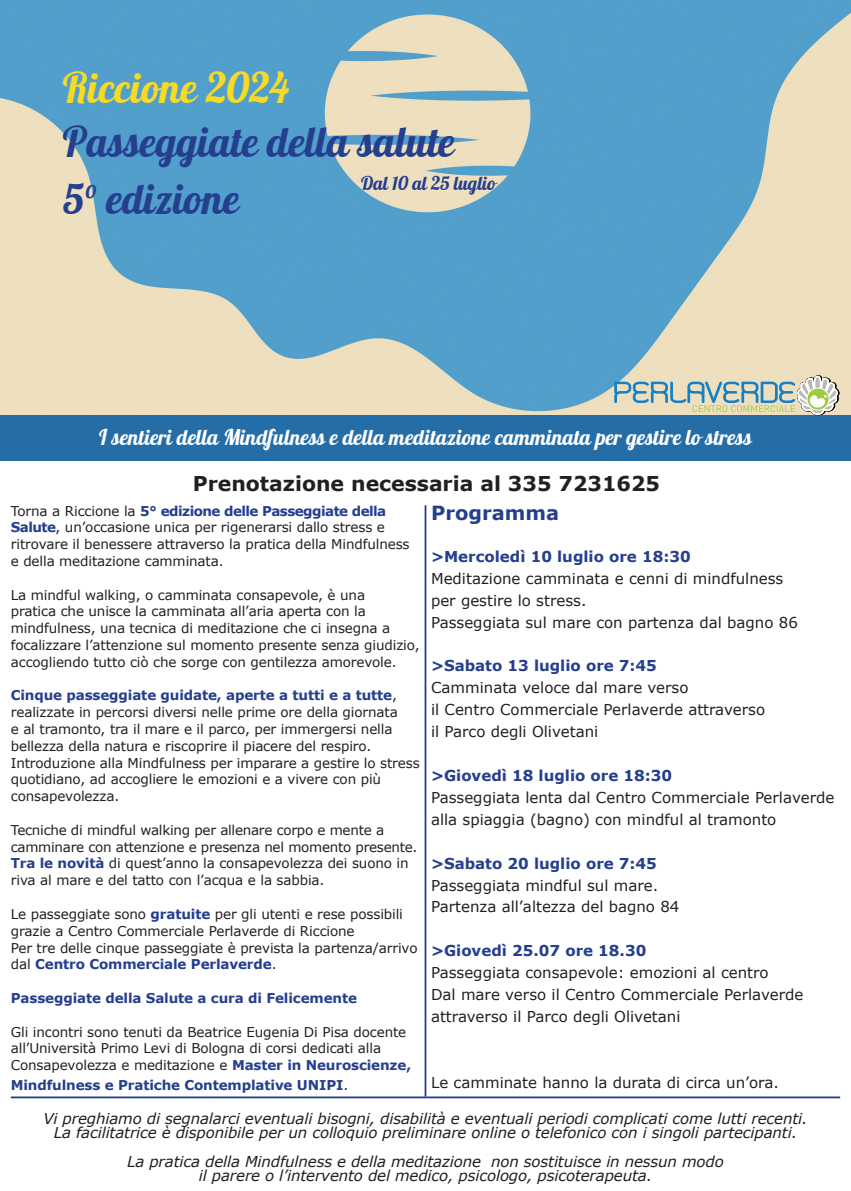
<style>
.page{position:relative;width:851px;height:1191px;background:#fff}
.page>*{position:absolute;margin:0;border:0;box-sizing:border-box;transform-origin:0 0}
.t1{font:41.49px/56.6px "Pattaya";color:#253f8e}
.t2{font:41.49px "Pattaya";color:#f9da23}
.t3{font:21.3px "Pattaya";color:#fff}
.t4{font:700 20.4px "Verdana";color:#231f20}
.t5{font:700 19.5px "Verdana";color:#253f8e}
.t6{font:18.6px "Pattaya";color:#253f8e}
.t7{font:15px/21.9px "Verdana";color:#231f20}
.t8{font:italic 15px/14.1px "Verdana";letter-spacing:-.01em;color:#231f20;text-align:center}
.t9{font:700 15px "Verdana";color:#253f8e}
.t10{font:13.5px/16.8px "Verdana";letter-spacing:-.01em;color:#231f20}
.t11{font:700 13.5px "Verdana";letter-spacing:-.01em;color:#253f8e}
.s1{font-weight:700;color:#253f8e}
.s2{font-weight:400;color:#231f20}
</style>
<div class="page">
<img style="left:0;top:0;width:850px;height:415px">
<div style="left:0;top:415px;width:850px;height:46px;background:#256da7"></div>
<svg style="left:614px;top:375px;width:225px;height:40px;background:#c3ccbb"></svg>
<hr style="left:424px;top:505px;width:2px;height:591px;background:#253f8e">
<hr style="left:11px;top:1096px;width:829px;height:2px;background:#253f8e">
<h1 class="t2" style="left:63px;top:61px;width:227px">Riccione 2024</h1>
<h1 class="t1" style="left:63px;top:116px;width:393px">Passeggiate della salute<br>5° edizione</h1>
<h3 class="t6" style="left:361px;top:171px;width:136px">Dal 10 al 25 luglio</h3>
<h2 class="t3" style="left:99px;top:424px;width:654px">I sentieri della Mindfulness e della meditazione camminata per gestire lo stress</h2>
<h3 class="t4" style="left:193px;top:470px;width:469px">Prenotazione necessaria al 335 7231625</h3>
<p class="t10" style="left:11px;top:502px;width:400px">Torna a Riccione la <span class="s1">5° edizione delle Passeggiate della Salute</span>, un’occasione unica per rigenerarsi dallo stress e ritrovare il benessere attraverso la pratica della Mindfulness e della meditazione camminata.</p>
<p class="t10" style="left:11px;top:586px;width:410px">La mindful walking, o camminata consapevole, è una<br>pratica che unisce la camminata all’aria aperta con la mindfulness, una tecnica di meditazione che ci insegna a focalizzare l’attenzione sul momento presente senza giudizio, accogliendo tutto ciò che sorge con gentilezza amorevole.</p>
<p class="t10" style="left:11px;top:687px;width:410px"><span class="s1">Cinque passeggiate guidate, aperte a tutti e a tutte</span>, realizzate in percorsi diversi nelle prime ore della giornata<br>e al tramonto, tra il mare e il parco, per immergersi nella bellezza della natura e riscoprire il piacere del respiro.<br>Introduzione alla Mindfulness per imparare a gestire lo stress quotidiano, ad accogliere le emozioni e a vivere con più consapevolezza.</p>
<p class="t10" style="left:11px;top:821px;width:408px">Tecniche di mindful walking per allenare corpo e mente a camminare con attenzione e presenza nel momento presente.<br><span class="s1">Tra le novità</span> di quest’anno la consapevolezza dei suono in riva al mare e del tatto con l’acqua e la sabbia.</p>
<p class="t10" style="left:11px;top:905px;width:408px">Le passeggiate sono <span class="s1">gratuite</span> per gli utenti e rese possibili grazie a Centro Commerciale Perlaverde di Riccione<br>Per tre delle cinque passeggiate è prevista la partenza/arrivo dal <span class="s1">Centro Commerciale Perlaverde</span>.</p>
<p class="t11" style="left:11px;top:989px;width:347px">Passeggiate della Salute a cura di Felicemente</p>
<p class="t10" style="left:11px;top:1023px;width:402px">Gli incontri sono tenuti da Beatrice Eugenia Di Pisa docente all’Università Primo Levi di Bologna di corsi dedicati alla<br>Consapevolezza e meditazione e <span class="s1">Master in Neuroscienze,</span></p>
<p class="t11" style="left:11px;top:1076px;width:339px">Mindfulness e Pratiche Contemplative UNIPI<span class="s2">.</span></p>
<h3 class="t5" style="left:431px;top:500px;width:130px">Programma</h3>
<p class="t9" style="left:431px;top:547px;width:261px">&gt;Mercoledì 10 luglio ore 18:30</p>
<p class="t7" style="left:431px;top:567px;width:368px">Meditazione camminata e cenni di mindfulness per gestire lo stress.<br>Passeggiata sul mare con partenza dal bagno 86</p>
<p class="t9" style="left:431px;top:656px;width:227px">&gt;Sabato 13 luglio ore 7:45</p>
<p class="t7" style="left:431px;top:677px;width:335px">Camminata veloce dal mare verso<br>il Centro Commerciale Perlaverde attraverso il Parco degli Olivetani</p>
<p class="t9" style="left:431px;top:766px;width:243px">&gt;Giovedì 18 luglio ore 18:30</p>
<p class="t7" style="left:431px;top:786px;width:405px">Passeggiata lenta dal Centro Commerciale Perlaverde alla spiaggia (bagno) con mindful al tramonto</p>
<p class="t9" style="left:431px;top:853px;width:227px">&gt;Sabato 20 luglio ore 7:45</p>
<p class="t7" style="left:431px;top:874px;width:250px">Passeggiata mindful sul mare.<br>Partenza all’altezza del bagno 84</p>
<p class="t9" style="left:431px;top:941px;width:217px">&gt;Giovedì 25.07 ore 18.30</p>
<p class="t7" style="left:431px;top:962px;width:374px">Passeggiata consapevole: emozioni al centro<br>Dal mare verso il Centro Commerciale Perlaverde attraverso il Parco degli Olivetani</p>
<p class="t7" style="left:431px;top:1071px;width:349px">Le camminate hanno la durata di circa un’ora.</p>
<p class="t8" style="left:43px;top:1112px;width:765px">Vi preghiamo di segnalarci eventuali bisogni, disabilità e eventuali periodi complicati come lutti recenti.<br>La facilitatrice è disponibile per un colloquio preliminare online o telefonico con i singoli partecipanti.</p>
<p class="t8" style="left:127px;top:1154px;width:598px">La pratica della Mindfulness e della meditazione non sostituisce in nessun modo il parere o l’intervento del medico, psicologo, psicoterapeuta.</p>
</div>
